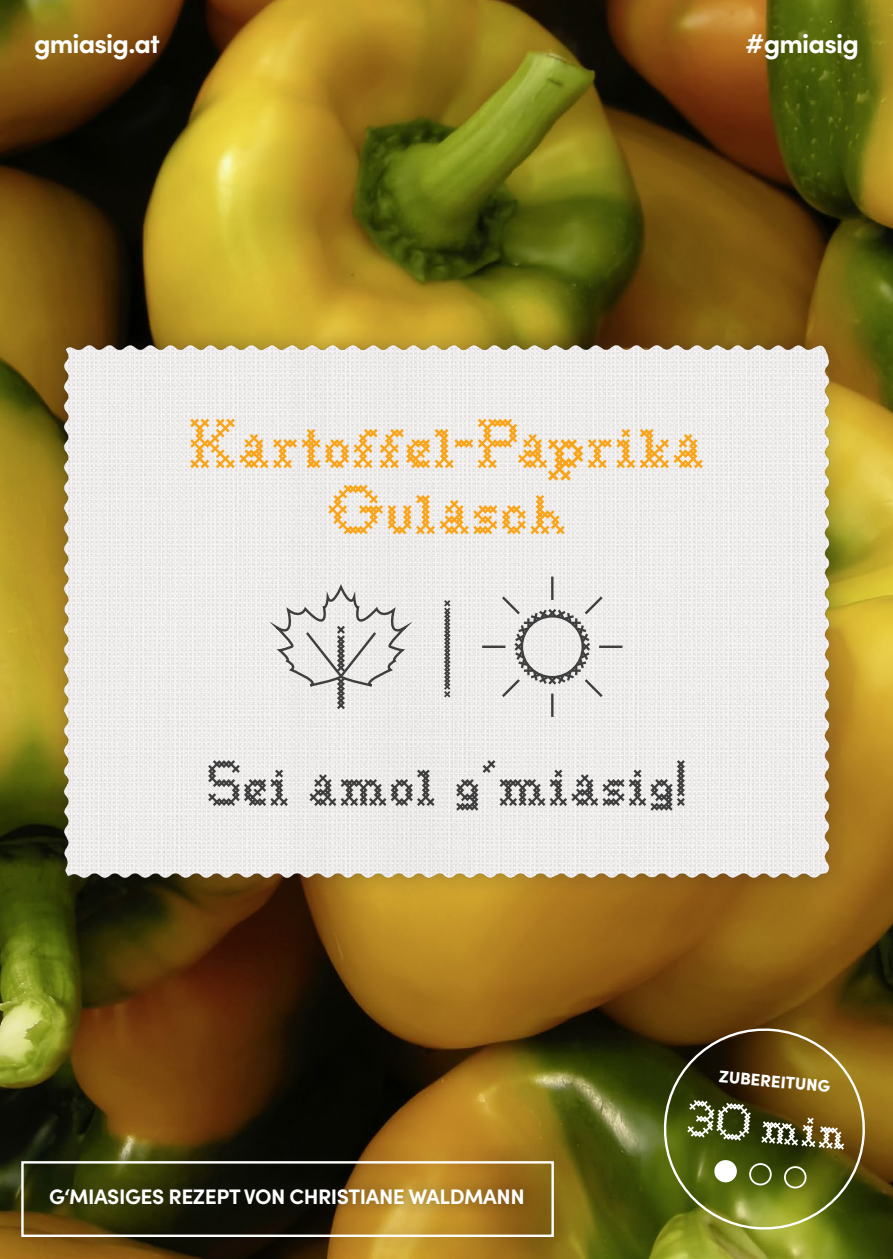
<style>
.page{position:relative;width:893px;height:1259px;background:#fff}
.page>*{position:absolute;margin:0;border:0;box-sizing:border-box;transform-origin:0 0}
.t1{font:63px/66px "Goodbye Crewel World NF";color:#f9a51b;text-align:center}
.t2{font:58.2px "Goodbye Crewel World NF";color:#3e3e3f}
.t3{font:46.8px "Goodbye Crewel World NF";color:#fff}
.t4{font:700 27px "Sofia Pro";letter-spacing:-.03em;color:#fff}
.t5{font:700 21px "Sofia Pro";letter-spacing:-.02em;color:#fff}
.t6{font:900 16.8px "Sofia Pro";color:#fff}
</style>
<div class="page">
<img style="left:0;top:0;width:893px;height:1259px">
<div style="left:44px;top:325px;width:804px;height:573px;background:#231f20;opacity:.3"></div>
<img style="left:53px;top:325px;width:787px;height:576px">
<div style="left:3px;top:1143px;width:569px;height:112px;background:#231f20;opacity:.5"></div>
<div style="left:21px;top:1161px;width:533px;height:76px;border:2px solid #fff"></div>
<svg style="left:658px;top:1022px;width:213px;height:210px;background:#5f5918"></svg>
<svg style="left:444px;top:600px;width:6px;height:97px"></svg>
<hr style="left:551px;top:576px;width:2px;height:24px;background:#3e3e3f">
<hr style="left:551px;top:693px;width:2px;height:24px;background:#3e3e3f">
<hr style="left:599px;top:645px;width:23px;height:3px;background:#3e3e3f">
<hr style="left:482px;top:645px;width:23px;height:3px;background:#3e3e3f">
<svg style="left:499px;top:594px;width:106px;height:105px"></svg>
<svg style="left:275px;top:587px;width:133px;height:122px"></svg>
<p class="t4" style="left:34px;top:23px;width:128px">gmiasig.at</p>
<p class="t4" style="left:745px;top:23px;width:115px">#gmiasig</p>
<p class="t1" style="left:188px;top:410px;width:518px">Kartoffel-Paprika<br>Gulasch</p>
<p class="t2" style="left:206px;top:745px;width:482px">Sei amol g'miasig!</p>
<p class="t5" style="left:49px;top:1180px;width:477px">G‘MIASIGES REZEPT VON CHRISTIANE WALDMANN</p>
<p class="t6" style="left:720px;top:1063px;width:113px;rotate:5deg">ZUBEREITUNG</p>
<p class="t3" style="left:689px;top:1087px;width:162px;rotate:5deg">30 min</p>
</div>
